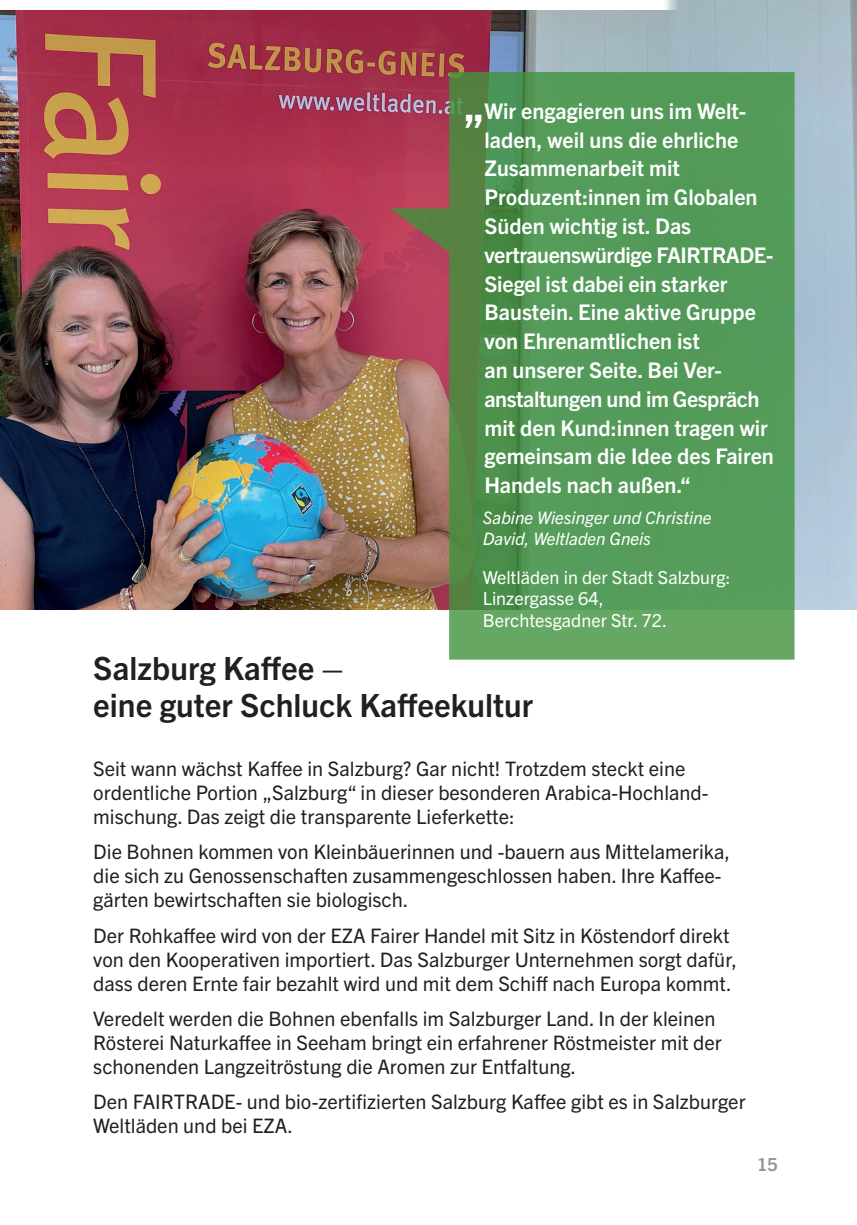
<style>
.page{position:relative;width:857px;height:1225px;background:#fff}
.page>*{position:absolute;margin:0;border:0;box-sizing:border-box;transform-origin:0 0}
.t1{font:700 32px/36px "Trade Gothic Next LT Pro";color:#231f20}
.t2{font:700 21.6px/28.8px "Trade Gothic Next LT Pro";color:#fff}
.t3{font:20px/24px "Trade Gothic Next LT Pro";color:#231f20}
.t4{font:18px/21.6px "Trade Gothic Next LT Pro";color:#fff}
.t5{font:700 18px "Trade Gothic Next LT Pro";color:#939598}
.t6{font:italic 17.2px/20.6px "Trade Gothic Next LT Pro";color:#fff}
.s1{font-size:43.4px}
</style>
<div class="page">
<img style="left:0;top:11px;width:664px;height:598px">
<img style="left:664px;top:0;width:192px;height:609px">
<svg style="left:389px;top:72px;width:405px;height:587px;fill:#549a5a"></svg>
<p class="t2" style="left:484px;top:95px;width:291px;text-indent:-21px"><span class="s1">„</span>Wir engagieren uns im Welt&shy;laden, weil uns die ehrliche<br>Zusammenarbeit mit<br>Produzent:innen im Globalen<br>Süden wichtig ist. Das vertrauenswürdige FAIRTRADE-<br>Siegel ist dabei ein starker<br>Baustein. Eine aktive Gruppe von Ehrenamtlichen ist<br>an unserer Seite. Bei Ver&shy;anstaltungen und im Gespräch mit den Kund:innen tragen wir gemeinsam die Idee des Fairen<br>Handels nach außen.“</p>
<p class="t6" style="left:482px;top:506px;width:230px">Sabine Wiesinger und Christine<br>David, Weltladen Gneis</p>
<p class="t4" style="left:482px;top:565px;width:249px">Weltläden in der Stadt Salzburg:<br>Linzergasse 64,<br>Berchtesgadner Str. 72.</p>
<h1 class="t1" style="left:93px;top:648px;width:441px">Salzburg Kaffee –<br>eine guter Schluck Kaffeekultur</h1>
<p class="t3" style="left:93px;top:755px;width:614px">Seit wann wächst Kaffee in Salzburg? Gar nicht! Trotzdem steckt eine ordentliche Portion „Salzburg“ in dieser besonderen Arabica-Hochland&shy;mischung. Das zeigt die transparente Lieferkette:</p>
<p class="t3" style="left:93px;top:838px;width:638px">Die Bohnen kommen von Kleinbäuerinnen und -bauern aus Mittelamerika, die sich zu Genossenschaften zusammengeschlossen haben. Ihre Kaffee&shy;gärten bewirtschaften sie biologisch.</p>
<p class="t3" style="left:93px;top:922px;width:645px">Der Rohkaffee wird von der EZA Fairer Handel mit Sitz in Köstendorf direkt von den Kooperativen importiert. Das Salzburger Unternehmen sorgt dafür, dass deren Ernte fair bezahlt wird und mit dem Schiff nach Europa kommt.</p>
<p class="t3" style="left:93px;top:1005px;width:629px">Veredelt werden die Bohnen ebenfalls im Salzburger Land. In der kleinen<br>Rösterei Naturkaffee in Seeham bringt ein erfahrener Röstmeister mit der schonenden Langzeitröstung die Aromen zur Entfaltung.</p>
<p class="t3" style="left:93px;top:1088px;width:653px">Den FAIRTRADE- und bio-zertifizierten Salzburg Kaffee gibt es in Salzburger<br>Weltläden und bei EZA.</p>
<p class="t5" style="left:756px;top:1151px;width:22px">15</p>
</div>
